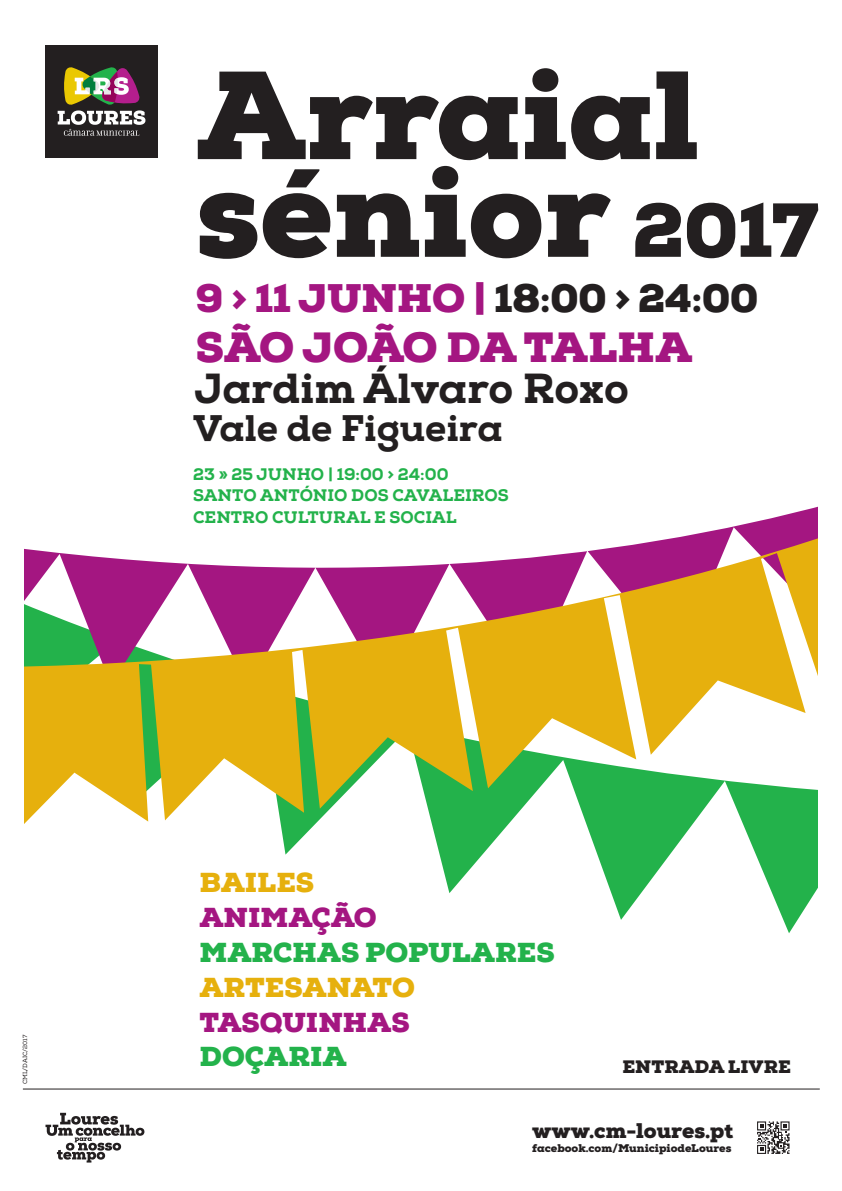
<style>
.page{position:relative;width:842px;height:1191px;background:#fff}
.page>*{position:absolute;margin:0;border:0;box-sizing:border-box;transform-origin:0 0}
.t1{font:900 125px "Nexa Slab";color:#231f20}
.t2{font:900 42.2px "Nexa Slab";letter-spacing:-.02em;color:#a41681}
.t3{font:800 42px "Nexa Slab";letter-spacing:-.01em;color:#231f20}
.t4{font:900 39.8px "Nexa Slab";color:#231f20}
.t5{font:800 36.9px "Nexa Slab";color:#231f20}
.t6{font:900 27.4px "Nexa Slab";color:#23b24b}
.t7{font:900 27.4px "Nexa Slab";color:#a41681}
.t8{font:900 27.4px "Nexa Slab";color:#e6b00d}
.t9{font:900 21.1px "Nexa Slab";color:#231f20}
.t10{font:900 18px "Nexa Slab";color:#231f20}
.t11{font:800 16.7px "Nexa Slab";color:#23b24b}
.t12{font:900 11.2px "Nexa Slab";color:#231f20}
.t13{font:6px "Nexa Slab";color:#231f20}
.s1{font-size:76.3px}
.s2{color:#a41681}
</style>
<div class="page">
<svg style="left:284px;top:846px;width:534px;height:87px"></svg>
<svg style="left:24px;top:506px;width:794px;height:340px"></svg>
<svg style="left:757px;top:1121px;width:33px;height:33px"></svg>
<hr style="left:23px;top:1088px;width:797px;height:1px;background:#231f20">
<svg style="left:46px;top:1112px;width:98px;height:50px"></svg>
<div style="left:45px;top:45px;width:113px;height:113px;background:#231f20"></div>
<svg style="left:58px;top:67px;width:87px;height:69px"></svg>
<p class="t13" style="left:21px;top:1084px;width:51px;rotate:-90deg">CML/DAIC/2017</p>
<p class="t1" style="left:196px;top:36px;width:505px">Arraial</p>
<p class="t1" style="left:196px;top:134px;width:624px">sénior <span class="s1">2017</span></p>
<p class="t4" style="left:196px;top:273px;width:564px"><span class="s2">9 &gt; 11 JUNHO |</span> 18:00 &gt; 24:00</p>
<p class="t2" style="left:196px;top:320px;width:498px">SÃO JOÃO DA TALHA</p>
<p class="t3" style="left:194px;top:362px;width:436px">Jardim Álvaro Roxo</p>
<p class="t5" style="left:193px;top:405px;width:311px">Vale de Figueira</p>
<p class="t11" style="left:193px;top:463px;width:257px">23 » 25 JUNHO | 19:00 &gt; 24:00</p>
<p class="t11" style="left:193px;top:485px;width:317px">SANTO ANTÓNIO DOS CAVALEIROS</p>
<p class="t11" style="left:193px;top:507px;width:265px">CENTRO CULTURAL E SOCIAL</p>
<p class="t8" style="left:199px;top:865px;width:116px">BAILES</p>
<p class="t7" style="left:199px;top:900px;width:179px">ANIMAÇÃO</p>
<p class="t6" style="left:199px;top:935px;width:357px">MARCHAS POPULARES</p>
<p class="t8" style="left:199px;top:969px;width:217px">ARTESANATO</p>
<p class="t7" style="left:199px;top:1004px;width:212px">TASQUINHAS</p>
<p class="t6" style="left:199px;top:1039px;width:149px">DOÇARIA</p>
<p class="t10" style="left:622px;top:1055px;width:170px">ENTRADA LIVRE</p>
<p class="t9" style="left:532px;top:1117px;width:202px">www.cm-loures.pt</p>
<p class="t12" style="left:532px;top:1141px;width:201px">facebook.com/MunicipiodeLoures</p>
</div>
